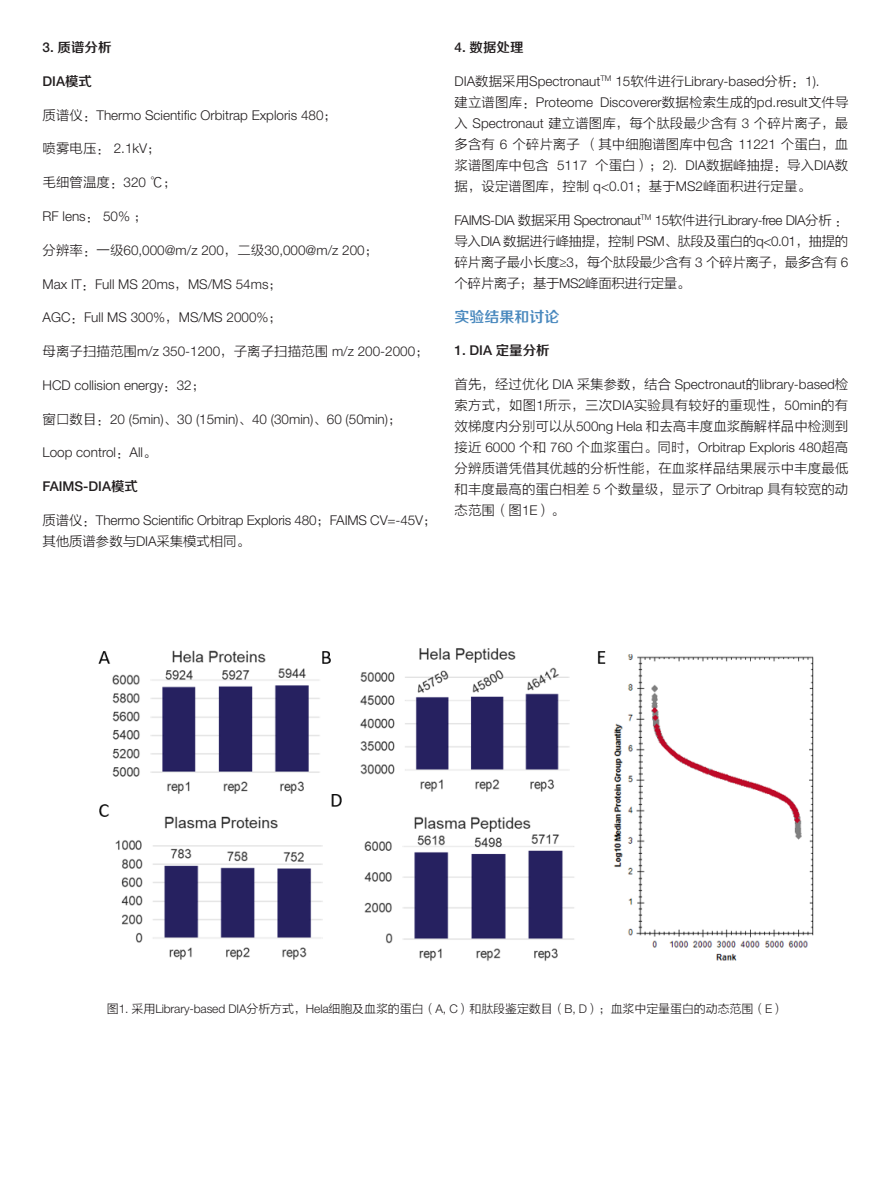
<style>
.page{position:relative;width:891px;height:1191px;background:#fff}
.page>*{position:absolute;margin:0;border:0;box-sizing:border-box;transform-origin:0 0}
.t1{font:15px "FZZZHONGJW GB1 0";color:#4a89be}
.t2{font:13.5px/21px "FZLTXHK";color:#231f20;text-align:justify}
.t3{font:300 13.5px/21px "Helvetica Neue LT Std";color:#231f20}
.t4{font:500 13.5px "Helvetica Neue LT Std";color:#231f20}
.t5{font:13.5px "FZZZHONGJW GB1 0";color:#231f20}
.t6{font:12px "FZLTXHK";letter-spacing:-.01em;color:#231f20}
.s1{font-family:"Helvetica Neue LT Std";font-weight:500}
.s2{font-family:"FZZZHONGJW GB1 0";font-weight:400}
.s3{font-family:"FZLTXHK";font-weight:400}
.s4{font-family:"Helvetica Neue LT Std";font-weight:300}
</style>
<div class="page">
<img style="left:98px;top:648px;width:716px;height:313px">
<p class="t5" style="left:43px;top:40px;width:71px"><span class="s1">3.</span> 质谱分析</p>
<p class="t4" style="left:43px;top:73px;width:51px">DIA<span class="s2">模式</span></p>
<p class="t3" style="left:43px;top:104px;width:296px"><span class="s3">质谱仪：</span>Thermo Scientific Orbitrap Exploris 480<span class="s3">；</span></p>
<p class="t2" style="left:43px;top:138px;width:120px">喷雾电压： <span class="s4">2.1kV</span>；</p>
<p class="t2" style="left:43px;top:172px;width:136px">毛细管温度：<span class="s4">320</span> ℃；</p>
<p class="t3" style="left:43px;top:205px;width:106px">RF lens<span class="s3">：</span> 50% <span class="s3">；</span></p>
<p class="t3" style="left:43px;top:239px;width:337px"><span class="s3">分辨率：一级</span>60,000@m/z 200<span class="s3">，二级</span>30,000@m/z 200<span class="s3">；</span></p>
<p class="t3" style="left:43px;top:273px;width:241px">Max IT<span class="s3">：</span>Full MS 20ms<span class="s3">，</span>MS/MS 54ms<span class="s3">；</span></p>
<p class="t3" style="left:43px;top:307px;width:241px">AGC<span class="s3">：</span>Full MS 300%<span class="s3">，</span>MS/MS 2000%<span class="s3">；</span></p>
<p class="t3" style="left:43px;top:340px;width:388px"><span class="s3">母离子扫描范围</span>m/z 350-1200<span class="s3">，子离子扫描范围</span> m/z 200-2000<span class="s3">；</span></p>
<p class="t3" style="left:43px;top:374px;width:164px">HCD collision energy<span class="s3">：</span>32<span class="s3">；</span></p>
<p class="t3" style="left:43px;top:408px;width:361px"><span class="s3">窗口数目：</span>20 (5min)<span class="s3">、</span>30 (15min)<span class="s3">、</span>40 (30min)<span class="s3">、</span>60 (50min)<span class="s3">；</span></p>
<p class="t3" style="left:43px;top:442px;width:116px">Loop control<span class="s3">：</span>All<span class="s3">。</span></p>
<p class="t4" style="left:43px;top:478px;width:97px">FAIMS-DIA<span class="s2">模式</span></p>
<p class="t3" style="left:43px;top:509px;width:395px"><span class="s3">质谱仪：</span>Thermo Scientific Orbitrap Exploris 480<span class="s3">；</span>FAIMS CV=-45V<span class="s3">；其他质谱参数与</span>DIA<span class="s3">采集模式相同。</span></p>
<p class="t5" style="left:454px;top:40px;width:71px"><span class="s1">4.</span> 数据处理</p>
<p class="t3" style="left:454px;top:70px;width:367px">DIA<span class="s3">数据采用</span>Spectronaut<sup>TM</sup> 15<span class="s3">软件进行</span>Library-based<span class="s3">分析：</span>1).</p>
<p class="t2" style="left:454px;top:92px;width:396px">建立谱图库：<span class="s4">Proteome Discoverer</span>数据检索生成的<span class="s4">pd.result</span>文件导入 <span class="s4">Spectronaut</span> 建立谱图库，每个肽段最少含有 <span class="s4">3</span> 个碎片离子，最多含有 <span class="s4">6</span> 个碎片离子（其中细胞谱图库中包含 <span class="s4">11221</span> 个蛋白，血浆谱图库中包含 <span class="s4">5117</span> 个蛋白）；<span class="s4">2). DIA</span>数据峰抽提：导入<span class="s4">DIA</span>数据，设定谱图库，控制 <span class="s4">q&lt;0.01</span>；基于<span class="s4">MS2</span>峰面积进行定量。</p>
<p class="t2" style="left:454px;top:210px;width:395px"><span class="s4">FAIMS-DIA</span> 数据采用 <span class="s4">Spectronaut</span><sup>TM</sup> <span class="s4">15</span>软件进行<span class="s4">Library-free DIA</span>分析：导入<span class="s4">DIA</span> 数据进行峰抽提，控制 <span class="s4">PSM</span>、肽段及蛋白的<span class="s4">q&lt;0.01</span>，抽提的碎片离子最小长度<span class="s4">≥3</span>，每个肽段最少含有 <span class="s4">3</span> 个碎片离子，最多含有 <span class="s4">6</span>个碎片离子；基于<span class="s4">MS2</span>峰面积进行定量。</p>
<p class="t1" style="left:454px;top:308px;width:106px">实验结果和讨论</p>
<p class="t4" style="left:454px;top:342px;width:97px">1. DIA <span class="s2">定量分析</span></p>
<p class="t2" style="left:454px;top:374px;width:396px">首先，经过优化 <span class="s4">DIA</span> 采集参数，结合 <span class="s4">Spectronaut</span>的<span class="s4">library-based</span>检索方式，如图<span class="s4">1</span>所示，三次<span class="s4">DIA</span>实验具有较好的重现性，<span class="s4">50min</span>的有效梯度内分别可以从<span class="s4">500ng Hela</span> 和去高丰度血浆酶解样品中检测到接近 <span class="s4">6000</span> 个和 <span class="s4">760</span> 个血浆蛋白。同时，<span class="s4">Orbitrap Exploris 480</span>超高分辨质谱凭借其优越的分析性能，在血浆样品结果展示中丰度最低和丰度最高的蛋白相差 <span class="s4">5</span> 个数量级，显示了 <span class="s4">Orbitrap</span> 具有较宽的动态范围（图<span class="s4">1E</span>）。</p>
<p class="t6" style="left:107px;top:1002px;width:679px">图<span class="s4">1.</span> 采用<span class="s4">Library-based DIA</span>分析方式，<span class="s4">Hela</span>细胞及血浆的蛋白（<span class="s4">A, C</span>）和肽段鉴定数目（<span class="s4">B, D</span>）；血浆中定量蛋白的动态范围（<span class="s4">E</span>）</p>
</div>
